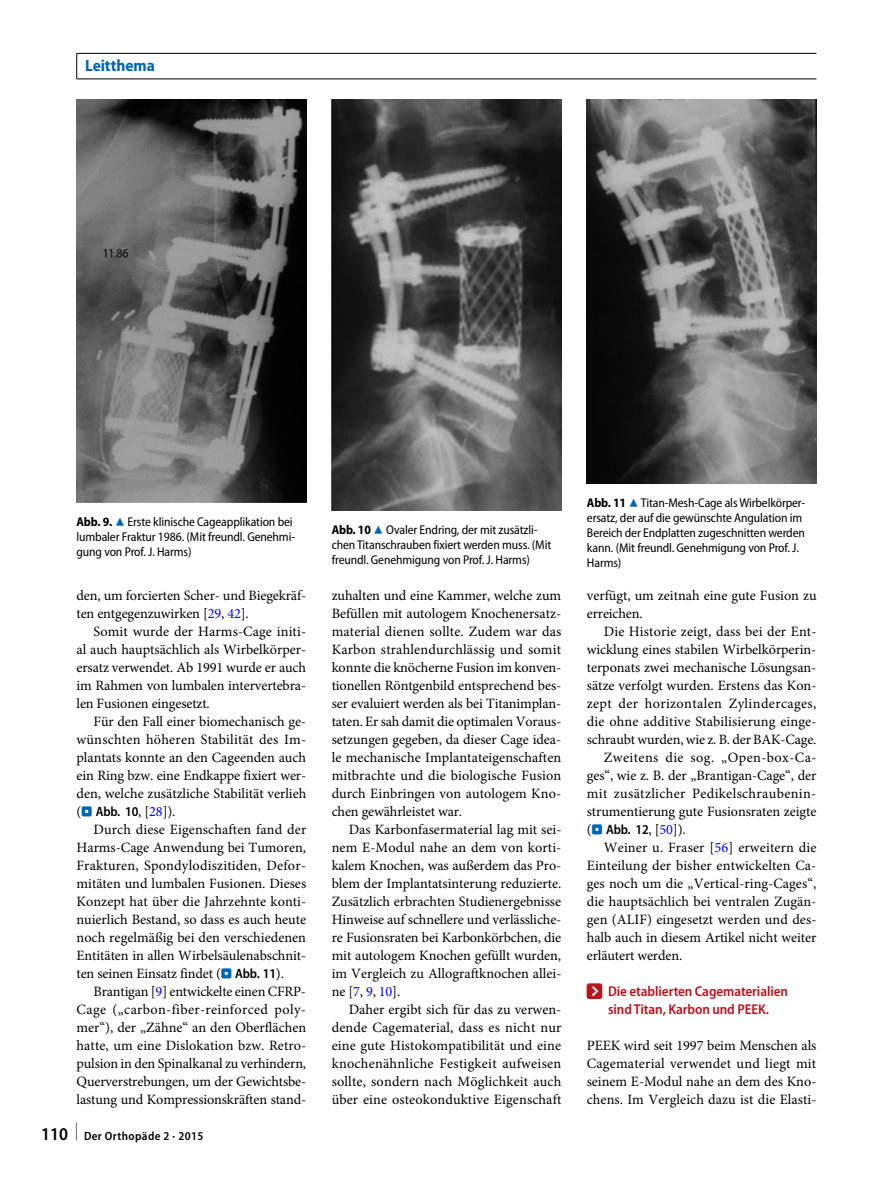
<style>
.page{position:relative;width:893px;height:1187px;background:#fff}
.page>*{position:absolute;margin:0;border:0;box-sizing:border-box;transform-origin:0 0}
.t1{font:700 semi-condensed 16.5px "Myriad Pro";letter-spacing:-.005em;color:#0066b3}
.t2{font:14.25px/18px "Minion Pro";letter-spacing:-.005em;color:#000;text-align:justify}
.t3{font:14.25px "Minion Pro";letter-spacing:.025em;color:#000}
.t4{font:600 semi-condensed 14.25px/18px "Myriad Pro";letter-spacing:-.005em;color:#ba141a;text-align:center}
.t5{font:14.25px "Minion Pro";letter-spacing:.03em;color:#000}
.t6{font:semi-condensed 12.75px/15px "Myriad Pro";letter-spacing:-.01em;color:#000}
.t7{font:600 semi-condensed 12px "Myriad Pro";letter-spacing:.03em;color:#000}
.s1{font-weight:700}
.s2{font-family:"Blik Buttons";font-stretch:normal;font-size:13.5px;color:#0066b3}
.s3{color:#00f}
.s4{font-family:"Blik Buttons";font-size:13.5px;color:#0066b3}
.s5{font-family:"Myriad Pro";font-weight:600;font-stretch:semi-condensed;font-size:13.5px}
.s6{font-size:18px}
.s7{font-family:"Blik Buttons";font-weight:400;font-stretch:normal}
</style>
<div class="page">
<img style="left:77px;top:100px;width:229px;height:402px">
<img style="left:332px;top:100px;width:229px;height:410px">
<img style="left:587px;top:100px;width:230px;height:383px">
<hr style="left:77px;top:53px;width:739px;height:1px;background:#000">
<svg style="left:76px;top:54px;width:1px;height:25px"></svg>
<hr style="left:77px;top:79px;width:739px;height:1px;background:#000">
<p class="t1" style="left:85px;top:56px;width:71px">Leitthema</p>
<p class="t6" style="left:77px;top:514px;width:220px"><span class="s1">Abb. 9.</span> <span class="s2">8</span> Erste klinische Cageapplikation bei lumbaler Fraktur 1986. (Mit freundl. Genehmi&shy;gung von Prof. J. Harms)</p>
<p class="t6" style="left:332px;top:522px;width:221px"><span class="s1">Abb. 10</span> <span class="s2">8</span> Ovaler Endring, der mit zusätzli&shy;chen Titanschrauben fixiert werden muss. (Mit freundl. Genehmigung von Prof. J. Harms)</p>
<p class="t2" style="left:77px;top:586px;width:231px">den, um forcierten Scher- und Biegekräf&shy;ten entgegenzuwirken [<span class="s3">29</span>, <span class="s3">42</span>].</p>
<p class="t2" style="left:77px;top:622px;width:231px;text-indent:17px">Somit wurde der Harms-Cage initi&shy;al auch hauptsächlich als Wirbelkörper&shy;ersatz verwendet. Ab 1991 wurde er auch im Rahmen von lumbalen intervertebra&shy;len Fusionen eingesetzt.</p>
<p class="t2" style="left:77px;top:712px;width:231px;text-indent:17px">Für den Fall einer biomechanisch ge&shy;wünschten höheren Stabilität des Im&shy;plantats konnte an den Cageenden auch ein Ring bzw. eine Endkappe fixiert wer&shy;den, welche zusätzliche Stabilität verlieh (<span class="s4">.</span> <span class="s5">Abb. 10</span>, [<span class="s3">28</span>]).</p>
<p class="t2" style="left:77px;top:820px;width:231px;text-indent:17px">Durch diese Eigenschaften fand der Harms-Cage Anwendung bei Tumoren, Frakturen, Spondylodiszitiden, Defor&shy;mitäten und lumbalen Fusionen. Dieses Konzept hat über die Jahrzehnte konti&shy;nuierlich Bestand, so dass es auch heute noch regelmäßig bei den verschiedenen Entitäten in allen Wirbelsäulenabschnit&shy;ten seinen Einsatz findet (<span class="s4">.</span> <span class="s5">Abb. 11</span>).</p>
<p class="t2" style="left:77px;top:982px;width:231px;text-indent:17px">Brantigan [<span class="s3">9</span>] entwickelte einen CFRP-Cage („carbon-fiber-reinforced poly&shy;mer“), der „Zähne“ an den Oberflächen hatte, um eine Dislokation bzw. Retro&shy;pulsion in den Spinalkanal zu verhindern, Querverstrebungen, um der Gewichtsbe&shy;lastung und Kompressionskräften stand-</p>
<p class="t7" style="left:41px;top:1129px;width:164px"><span class="s6">110 </span><sup>|</sup> Der Orthopäde 2 · 2015</p>
<p class="t2" style="left:332px;top:586px;width:231px">zuhalten und eine Kammer, welche zum Befüllen mit autologem Knochenersatz&shy;material dienen sollte. Zudem war das Karbon strahlendurchlässig und somit konnte die knöcherne Fusion im konven&shy;tionellen Röntgenbild entsprechend bes&shy;ser evaluiert werden als bei Titanimplan&shy;taten. Er sah damit die optimalen Voraus&shy;setzungen gegeben, da dieser Cage idea&shy;le mechanische Implantateigenschaften mitbrachte und die biologische Fusion durch Einbringen von autologem Kno&shy;chen gewährleistet war.</p>
<p class="t2" style="left:332px;top:820px;width:231px;text-indent:17px">Das Karbonfasermaterial lag mit sei&shy;nem E-Modul nahe an dem von korti&shy;kalem Knochen, was außerdem das Pro&shy;blem der Implantatsinterung reduzierte.<br>Zusätzlich erbrachten Studienergebnisse Hinweise auf schnellere und verlässliche&shy;re Fusionsraten bei Karbonkörbchen, die mit autologem Knochen gefüllt wurden, im Vergleich zu Allograftknochen allei&shy;ne [<span class="s3">7</span>, <span class="s3">9</span>, <span class="s3">10</span>].</p>
<p class="t2" style="left:332px;top:1000px;width:231px;text-indent:17px">Daher ergibt sich für das zu verwen&shy;dende Cagematerial, dass es nicht nur eine gute Histokompatibilität und eine knochenähnliche Festigkeit aufweisen sollte, sondern nach Möglichkeit auch über eine osteokonduktive Eigenschaft</p>
<p class="t6" style="left:587px;top:495px;width:220px"><span class="s1">Abb. 11</span> <span class="s2">8</span> Titan-Mesh-Cage als Wirbelkörper&shy;ersatz, der auf die gewünschte Angulation im Bereich der Endplatten zugeschnitten werden kann. (Mit freundl. Genehmigung von Prof. J.<br>Harms)</p>
<p class="t2" style="left:587px;top:586px;width:231px">verfügt, um zeitnah eine gute Fusion zu erreichen.</p>
<p class="t2" style="left:604px;top:622px;width:214px">Die Historie zeigt, dass bei der Ent-</p>
<p class="t2" style="left:587px;top:640px;width:231px">wicklung eines stabilen Wirbelkörperin-</p>
<p class="t2" style="left:587px;top:658px;width:231px">terponats zwei mechanische Lösungsan-</p>
<p class="t2" style="left:587px;top:676px;width:231px">sätze verfolgt wurden. Erstens das Kon-</p>
<p class="t3" style="left:587px;top:693px;width:231px">zept der horizontalen Zylindercages,</p>
<p class="t2" style="left:587px;top:712px;width:231px">die ohne additive Stabilisierung einge-</p>
<p class="t2" style="left:587px;top:730px;width:231px">schraubt wurden, wie z. B. der BAK-Cage.</p>
<p class="t5" style="left:604px;top:747px;width:214px">Zweitens die sog. „Open-box-Ca-</p>
<p class="t2" style="left:587px;top:766px;width:231px">ges“, wie z. B. der „Brantigan-Cage“, der</p>
<p class="t3" style="left:587px;top:783px;width:231px">mit zusätzlicher Pedikelschraubenin-</p>
<p class="t2" style="left:587px;top:802px;width:231px">strumentierung gute Fusionsraten zeigte</p>
<p class="t2" style="left:587px;top:820px;width:100px">(<span class="s4">.</span> <span class="s5">Abb. 12</span>, [<span class="s3">50</span>]).</p>
<p class="t2" style="left:604px;top:838px;width:214px">Weiner u. Fraser [<span class="s3">56</span>] erweitern die</p>
<p class="t2" style="left:587px;top:856px;width:231px">Einteilung der bisher entwickelten Ca-</p>
<p class="t2" style="left:587px;top:874px;width:231px">ges noch um die „Vertical-ring-Cages“,</p>
<p class="t2" style="left:587px;top:892px;width:231px">die hauptsächlich bei ventralen Zugän-</p>
<p class="t2" style="left:587px;top:910px;width:231px">gen (ALIF) eingesetzt werden und des-</p>
<p class="t2" style="left:587px;top:928px;width:231px">halb auch in diesem Artikel nicht weiter</p>
<p class="t2" style="left:587px;top:946px;width:97px">erläutert werden.</p>
<p class="t4" style="left:587px;top:982px;width:203px"><span class="s7">D</span> Die etablierten Cagematerialien sind Titan, Karbon und PEEK.</p>
<p class="t2" style="left:587px;top:1036px;width:231px">PEEK wird seit 1997 beim Menschen als Cagematerial verwendet und liegt mit seinem E-Modul nahe an dem des Kno&shy;chens. Im Vergleich dazu ist die Elasti-</p>
</div>
